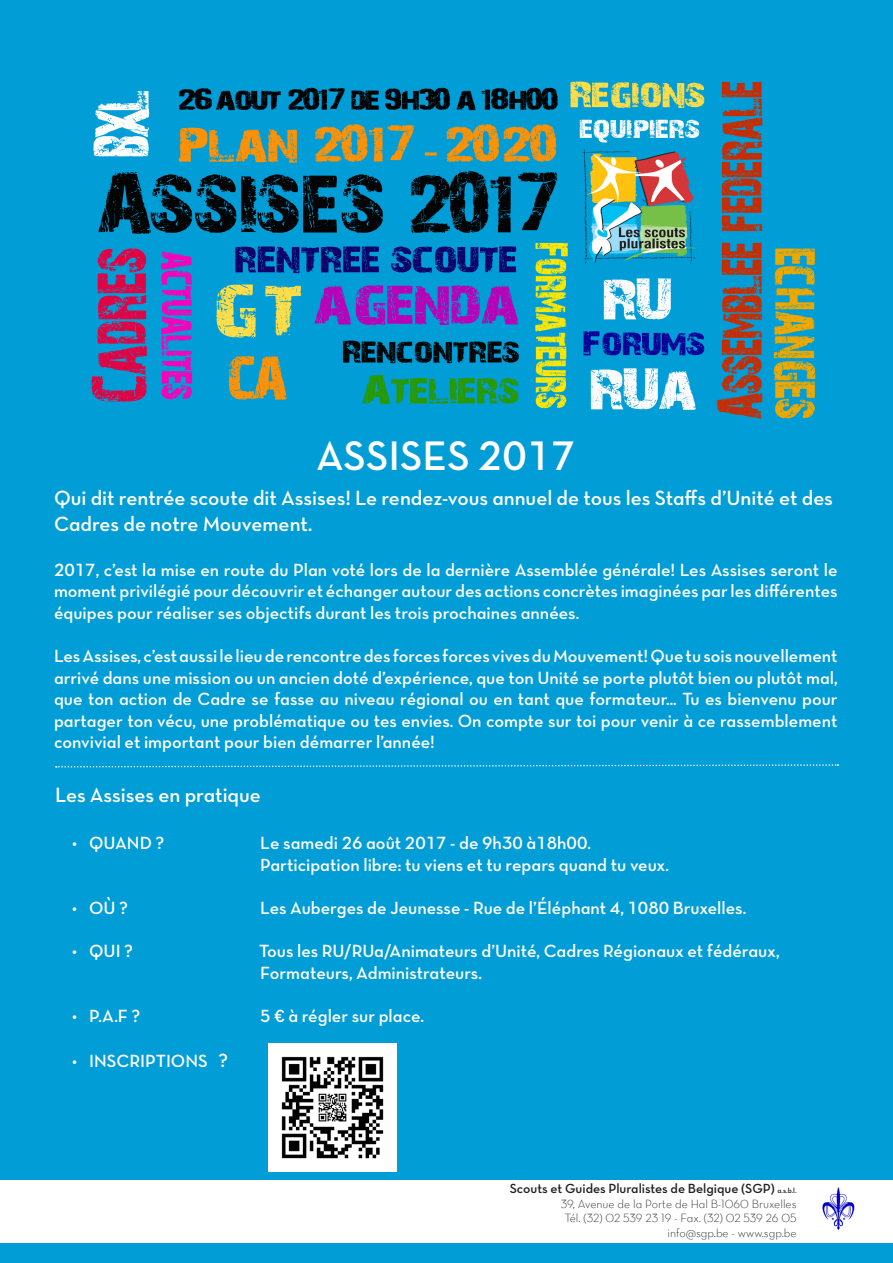
<style>
.page{position:relative;width:893px;height:1263px;background:#019dd6}
.page>*{position:absolute;margin:0;border:0;box-sizing:border-box;transform-origin:0 0}
.t1{font:42px "Neutra Text TF Demi Alt";color:#fff}
.t2{font:21px/25.2px "Neutra Text TF Demi Alt";color:#fff}
.t3{font:18px/21.6px "Neutra Text TF Demi Alt";color:#fff;text-align:justify}
.t4{font:13.5px "Neutra Text TF Demi Alt";color:#231f20}
.t5{font:12px "Neutra Text Light Alt";color:#231f20}
.s1{font-size:19.5px}
.s2{font-size:7.5px}
</style>
<div class="page">
<img style="left:91px;top:81px;width:725px;height:338px">
<svg style="left:56px;top:764px;width:782px;height:4px"></svg>
<img style="left:269px;top:1044px;width:127px;height:127px">
<div style="left:0;top:1181px;width:893px;height:62px;background:#fff"></div>
<img style="left:822px;top:1187px;width:33px;height:43px">
<p class="t1" style="left:316px;top:430px;width:261px">ASSISES 2017</p>
<p class="t2" style="left:54px;top:485px;width:780px">Qui dit rentrée scoute dit Assises! Le rendez-vous annuel de tous les Staffs d’Unité et des<br>Cadres de notre Mouvement.</p>
<p class="t3" style="left:54px;top:558px;width:785px">2017, c’est la mise en route du Plan voté lors de la dernière Assemblée générale! Les Assises seront le moment privilégié pour découvrir et échanger autour des actions concrètes imaginées par les différentes équipes pour réaliser ses objectifs durant les trois prochaines années.</p>
<p class="t3" style="left:54px;top:645px;width:785px">Les Assises, c’est aussi le lieu de rencontre des forces forces vives du Mouvement! Que tu sois nouvellement arrivé dans une mission ou un ancien doté d’expérience, que ton Unité se porte plutôt bien ou plutôt mal, que ton action de Cadre se fasse au niveau régional ou en tant que formateur... Tu es bienvenu pour partager ton vécu, une problématique ou tes envies. On compte sur toi pour venir à ce rassemblement convivial et important pour bien démarrer l’année!</p>
<p class="t2" style="left:55px;top:782px;width:207px">Les Assises en pratique</p>
<p class="t3" style="left:72px;top:832px;width:94px">• QUAND ?</p>
<p class="t3" style="left:260px;top:832px;width:332px">Le samedi 26 août 2017 - de 9h30 à18h00.</p>
<p class="t3" style="left:260px;top:853px;width:410px">Participation libre: tu viens et tu repars quand tu veux.</p>
<p class="t3" style="left:72px;top:897px;width:58px">• OÙ ?</p>
<p class="t3" style="left:260px;top:897px;width:487px">Les Auberges de Jeunesse - Rue de l’Éléphant 4, 1080 Bruxelles.</p>
<p class="t3" style="left:72px;top:940px;width:62px">• QUI ?</p>
<p class="t3" style="left:259px;top:940px;width:522px">Tous les RU/RUa/Animateurs d’Unité, Cadres Régionaux et fédéraux,<br>Formateurs, Administrateurs.</p>
<p class="t3" style="left:72px;top:1005px;width:70px">• P.A.F ?</p>
<p class="t3" style="left:260px;top:1005px;width:165px">5 € à régler sur place.</p>
<p class="t3" style="left:72px;top:1050px;width:158px">• INSCRIPTIONS <span class="s1">?</span></p>
<p class="t4" style="left:510px;top:1180px;width:288px">Scouts et Guides Pluralistes de Belgique (SGP) <span class="s2">a.s.b.l.</span></p>
<p class="t5" style="left:561px;top:1196px;width:237px">39, Avenue de la Porte de Hal B-1060 Bruxelles</p>
<p class="t5" style="left:565px;top:1211px;width:233px">Tél. (32) 02 539 23 19 - Fax. (32) 02 539 26 05</p>
<p class="t5" style="left:668px;top:1225px;width:130px">info@sgp.be - www.sgp.be</p>
</div>
